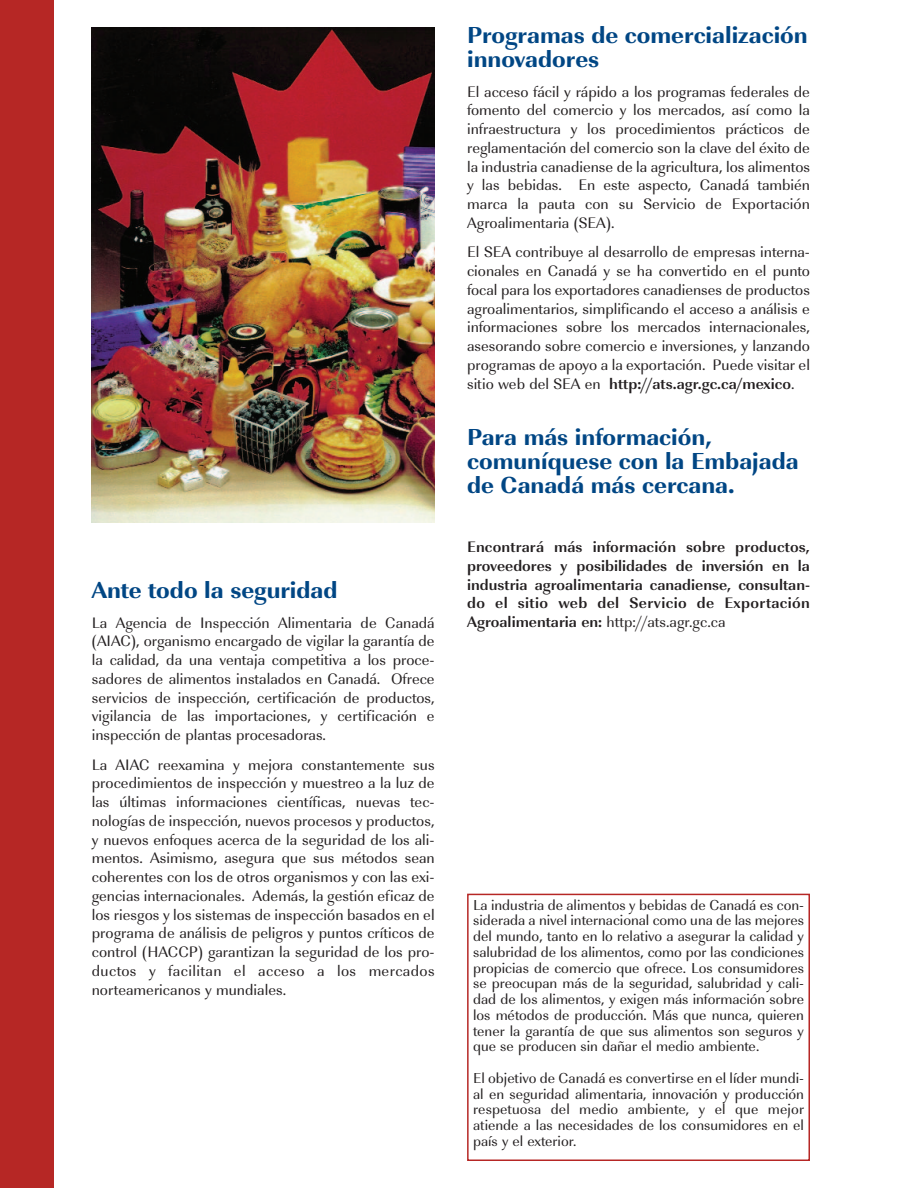
<style>
.page{position:relative;width:918px;height:1188px;background:#fff}
.page>*{position:absolute;margin:0;border:0;box-sizing:border-box;transform-origin:0 0}
.t1{font:700 24px/24px "URW Imperial T Extr";color:#004684}
.t2{font:15.75px/18.8px "URW Imperial T";color:#231f20;text-align:justify}
.t3{font:700 15.75px/18.8px "URW Imperial T";letter-spacing:.02em;color:#231f20;text-align:justify}
.t4{font:15px/15.8px "URW Imperial T";color:#231f20;text-align:justify}
.s1{font-weight:700}
.s2{font-weight:400}
</style>
<div class="page">
<div style="left:0;top:0;width:54px;height:1188px;background:#b62725"></div>
<img style="left:92px;top:27px;width:343px;height:496px">
<div style="left:467px;top:894px;width:343px;height:267px;border:2px solid #b62725"></div>
<h1 class="t1" style="left:92px;top:581px;width:247px">Ante todo la seguridad</h1>
<p class="t2" style="left:92px;top:615px;width:344px">La Agencia de Inspección Alimentaria de Canadá (AIAC), organismo encargado de vigilar la garantía de la calidad, da una ventaja competitiva a los proce&shy;sadores de alimentos instalados en Canadá. Ofrece servicios de inspección, certificación de productos, vigilancia de las importaciones, y certificación e inspección de plantas procesadoras.</p>
<p class="t2" style="left:92px;top:757px;width:344px">La AIAC reexamina y mejora constantemente sus procedimientos de inspección y muestreo a la luz de las últimas informaciones científicas, nuevas tec&shy;nologías de inspección, nuevos procesos y productos, y nuevos enfoques acerca de la seguridad de los ali&shy;mentos. Asimismo, asegura que sus métodos sean coherentes con los de otros organismos y con las exi&shy;gencias internacionales. Además, la gestión eficaz de los riesgos y los sistemas de inspección basados en el programa de análisis de peligros y puntos críticos de control (HACCP) garantizan la seguridad de los pro&shy;ductos y facilitan el acceso a los mercados norteamericanos y mundiales.</p>
<h1 class="t1" style="left:467px;top:26px;width:342px">Programas de comercialización innovadores</h1>
<p class="t2" style="left:467px;top:84px;width:344px">El acceso fácil y rápido a los programas federales de fomento del comercio y los mercados, así como la infraestructura y los procedimientos prácticos de reglamentación del comercio son la clave del éxito de la industria canadiense de la agricultura, los alimentos y las bebidas. En este aspecto, Canadá también marca la pauta con su Servicio de Exportación Agroalimentaria (SEA).</p>
<p class="t2" style="left:467px;top:245px;width:344px">El SEA contribuye al desarrollo de empresas interna&shy;cionales en Canadá y se ha convertido en el punto focal para los exportadores canadienses de productos agroalimentarios, simplificando el acceso a análisis e informaciones sobre los mercados internacionales, asesorando sobre comercio e inversiones, y lanzando programas de apoyo a la exportación. Puede visitar el sitio web del SEA en <span class="s1">http://ats.agr.gc.ca/mexico</span>.</p>
<h1 class="t1" style="left:467px;top:428px;width:333px">Para más información, comuníquese con la Embajada de Canadá más cercana.</h1>
<p class="t3" style="left:467px;top:539px;width:344px">Encontrará más información sobre productos, proveedores y posibilidades de inversión en la industria agroalimentaria canadiense, consultan&shy;do el sitio web del Servicio de Exportación Agroalimentaria en: <span class="s2">http://ats.agr.gc.ca</span></p>
<p class="t4" style="left:473px;top:899px;width:332px">La industria de alimentos y bebidas de Canadá es con&shy;siderada a nivel internacional como una de las mejores del mundo, tanto en lo relativo a asegurar la calidad y salubridad de los alimentos, como por las condiciones propicias de comercio que ofrece. Los consumidores se preocupan más de la seguridad, salubridad y cali&shy;dad de los alimentos, y exigen más información sobre los métodos de producción. Más que nunca, quieren tener la garantía de que sus alimentos son seguros y que se producen sin dañar el medio ambiente.</p>
<p class="t4" style="left:473px;top:1072px;width:332px">El objetivo de Canadá es convertirse en el líder mundi&shy;al en seguridad alimentaria, innovación y producción respetuosa del medio ambiente, y el que mejor atiende a las necesidades de los consumidores en el país y el exterior.</p>
</div>
